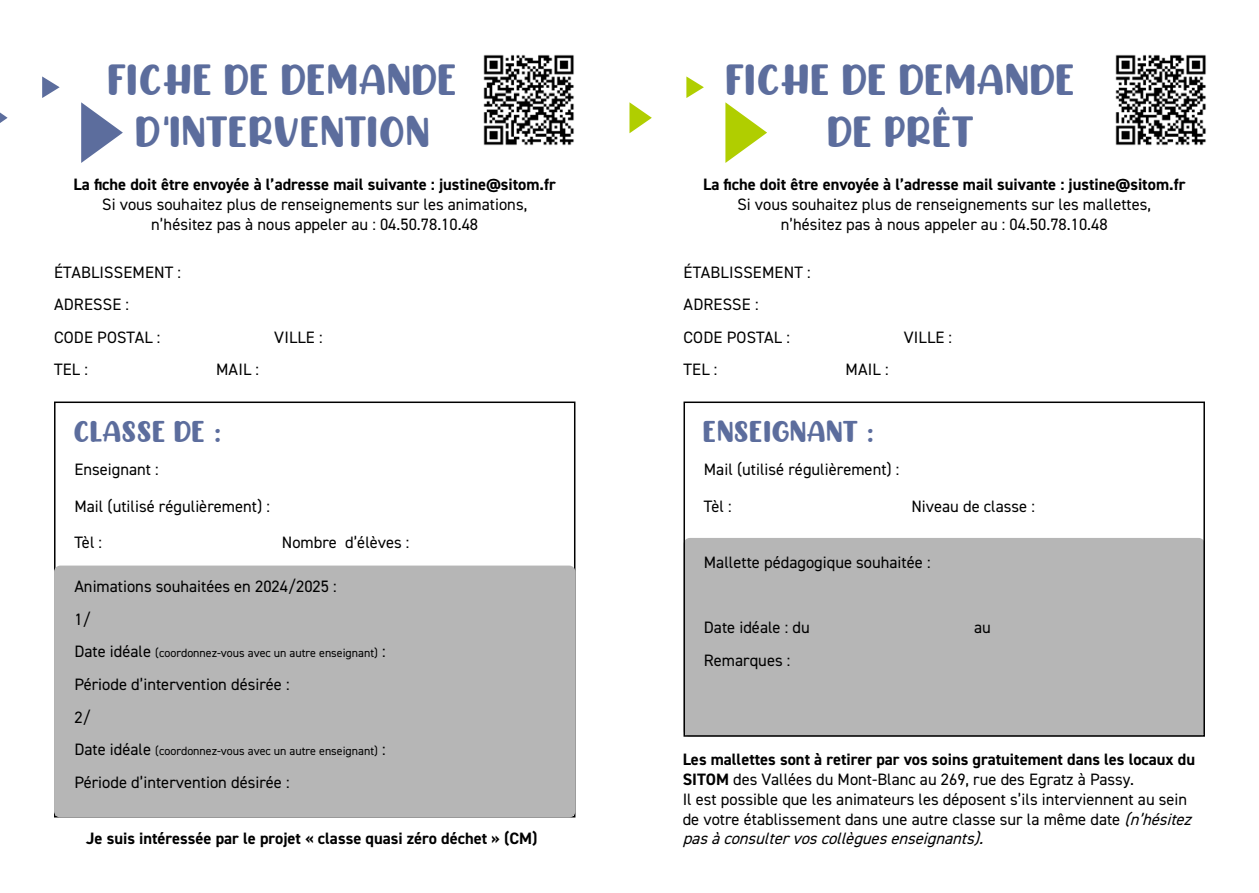
<style>
.page{position:relative;width:1259px;height:893px;background:#fff}
.page>*{position:absolute;margin:0;border:0;box-sizing:border-box;transform-origin:0 0}
.t1{font:43.5px/52.2px "CHICKEN Pie";color:#5c6d9d;text-align:center}
.t2{font:30px "CHICKEN Pie";color:#5c6d9d}
.t3{font:16.5px/32.5px "DIN2014";color:#000}
.t4{font:700 16.5px "DIN2014";color:#000}
.t5{font:italic 16.5px "DIN2014";color:#000}
.t6{font:12px "DIN2014";color:#000}
.s1{font-size:16.5px}
.s2{font-weight:700}
.s3{font-style:italic}
</style>
<div class="page">
<div style="left:683px;top:538px;width:522px;height:199px;background:#b6b6b6;border-radius:6px"></div>
<div style="left:54px;top:566px;width:521px;height:251px;background:#b6b6b6;border-radius:6px"></div>
<svg style="left:42px;top:76px;width:18px;height:22px"></svg>
<svg style="left:0;top:112px;width:8px;height:11px"></svg>
<svg style="left:81px;top:102px;width:42px;height:61px"></svg>
<div style="left:683px;top:401px;width:522px;height:336px;border:2px solid #000"></div>
<svg style="left:686px;top:76px;width:18px;height:22px"></svg>
<svg style="left:629px;top:102px;width:23px;height:31px"></svg>
<svg style="left:725px;top:102px;width:42px;height:61px"></svg>
<img style="left:483px;top:54px;width:91px;height:92px">
<img style="left:1115px;top:54px;width:91px;height:92px">
<h1 class="t1" style="left:109px;top:51px;width:352px">FICHE DE DEMANDE<br>D'INTERVENTION</h1>
<p class="t4" style="left:74px;top:174px;width:484px">La fiche doit être envoyée à l’adresse mail suivante : justine@sitom.fr</p>
<p class="t3" style="left:102px;top:194px;width:426px;line-height:19.8px;text-align:center">Si vous souhaitez plus de renseignements sur les animations, n’hésitez pas à nous appeler au : 04.50.78.10.48</p>
<p class="t3" style="left:54px;top:255px;width:129px">ÉTABLISSEMENT :<br>ADRESSE :<br>CODE POSTAL :</p>
<p class="t3" style="left:54px;top:353px;width:35px">TEL :</p>
<p class="t3" style="left:216px;top:353px;width:45px">MAIL :</p>
<p class="t3" style="left:274px;top:320px;width:50px">VILLE :</p>
<h2 class="t2" style="left:74px;top:411px;width:148px">CLASSE DE :</h2>
<p class="t3" style="left:74px;top:453px;width:86px">Enseignant :</p>
<p class="t3" style="left:74px;top:489px;width:197px">Mail (utilisé régulièrement) :</p>
<p class="t3" style="left:74px;top:526px;width:29px">Tèl :</p>
<p class="t3" style="left:282px;top:526px;width:129px">Nombre d’élèves :</p>
<p class="t3" style="left:74px;top:570px;width:264px">Animations souhaitées en 2024/2025 :<br>1/</p>
<p class="t6" style="left:74px;top:646px;width:313px"><span class="s1">Date idéale</span> (coordonnez-vous avec un autre enseignant) <span class="s1">:</span></p>
<p class="t3" style="left:74px;top:668px;width:217px">Période d’intervention désirée :<br>2/</p>
<p class="t6" style="left:74px;top:743px;width:313px"><span class="s1">Date idéale</span> (coordonnez-vous avec un autre enseignant) <span class="s1">:</span></p>
<p class="t3" style="left:74px;top:765px;width:217px">Période d’intervention désirée :</p>
<h1 class="t1" style="left:726px;top:51px;width:352px">FICHE DE DEMANDE<br>DE PRÊT</h1>
<p class="t4" style="left:703px;top:174px;width:484px">La fiche doit être envoyée à l’adresse mail suivante : justine@sitom.fr</p>
<p class="t3" style="left:737px;top:194px;width:415px;line-height:19.8px;text-align:center">Si vous souhaitez plus de renseignements sur les mallettes, n’hésitez pas à nous appeler au : 04.50.78.10.48</p>
<p class="t3" style="left:683px;top:255px;width:129px">ÉTABLISSEMENT :<br>ADRESSE :<br>CODE POSTAL :</p>
<p class="t3" style="left:683px;top:353px;width:35px">TEL :</p>
<p class="t3" style="left:845px;top:353px;width:45px">MAIL :</p>
<p class="t3" style="left:904px;top:320px;width:50px">VILLE :</p>
<h2 class="t2" style="left:704px;top:411px;width:171px">ENSEIGNANT :</h2>
<p class="t3" style="left:704px;top:453px;width:197px">Mail (utilisé régulièrement) :</p>
<p class="t3" style="left:704px;top:489px;width:29px">Tèl :</p>
<p class="t3" style="left:911px;top:489px;width:125px">Niveau de classe :</p>
<p class="t3" style="left:704px;top:546px;width:228px">Mallette pédagogique souhaitée :</p>
<p class="t3" style="left:704px;top:611px;width:107px">Date idéale : du</p>
<p class="t3" style="left:974px;top:611px;width:18px">au</p>
<p class="t3" style="left:704px;top:644px;width:88px">Remarques :</p>
<p class="t3" style="left:682px;top:749px;width:515px;line-height:19.8px"><span class="s2">Les mallettes sont à retirer par vos soins gratuitement dans les locaux du SITOM</span> des Vallées du Mont-Blanc au 269, rue des Egratz à Passy.<br>Il est possible que les animateurs les déposent s’ils interviennent au sein de votre établissement dans une autre classe sur la même date <span class="s3">(n’hésitez</span></p>
<p class="t4" style="left:86px;top:827px;width:453px">Je suis intéressée par le projet « classe quasi zéro déchet » (CM)</p>
<p class="t5" style="left:682px;top:828px;width:307px">pasàconsultervoscollèguesenseignants).</p>
</div>
